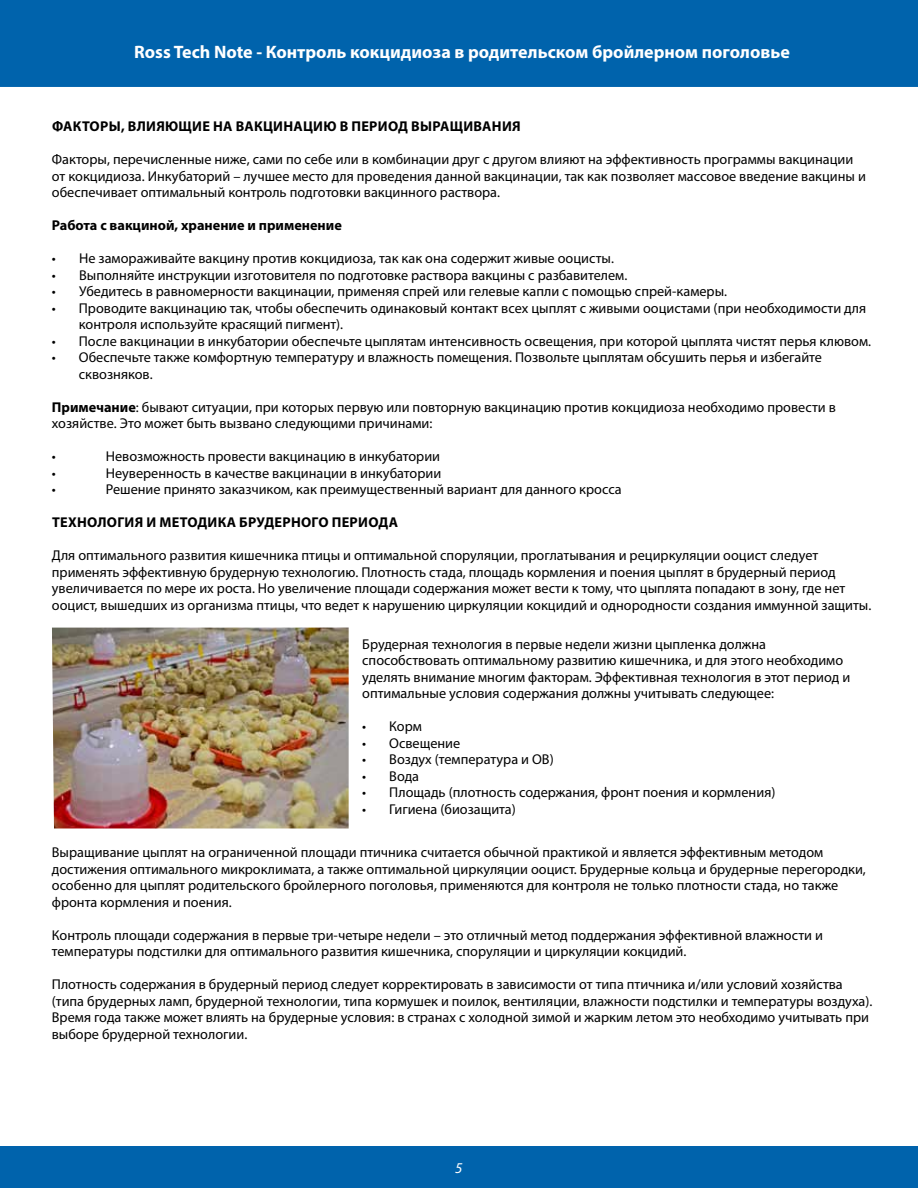
<style>
.page{position:relative;width:918px;height:1188px;background:#fff}
.page>*{position:absolute;margin:0;border:0;box-sizing:border-box;transform-origin:0 0}
.t1{font:700 18px "Myriad Pro";color:#fff}
.t2{font:italic 15px "Myriad Pro";color:#fff}
.t3{font:14.25px/16.5px "Myriad Pro";color:#000}
.t4{font:700 14.25px "Myriad Pro";letter-spacing:.02em;color:#000}
.t5{font:700 14.25px "Myriad Pro";color:#000}
.s1{font-weight:700}
</style>
<div class="page">
<div style="left:0;top:1146px;width:918px;height:42px;background:#0063ac"></div>
<div style="left:0;top:0;width:918px;height:87px;background:#0063ac"></div>
<img style="left:52px;top:628px;width:297px;height:200px">
<p class="t1" style="left:134px;top:40px;width:657px">Ross Tech Note - Контроль кокцидиоза в родительском бройлерном поголовье</p>
<p class="t4" style="left:52px;top:117px;width:470px">ФАКТОРЫ, ВЛИЯЮЩИЕ НА ВАКЦИНАЦИЮ В ПЕРИОД ВЫРАЩИВАНИЯ</p>
<p class="t3" style="left:52px;top:151px;width:816px">Факторы, перечисленные ниже, сами по себе или в комбинации друг с другом влияют на эффективность программы вакцинации от кокцидиоза. Инкубаторий – лучшее место для проведения данной вакцинации, так как позволяет массовое введение вакцины и обеспечивает оптимальный контроль подготовки вакцинного раствора.</p>
<p class="t5" style="left:52px;top:216px;width:292px">Работа с вакциной, хранение и применение</p>
<p class="t3" style="left:52px;top:250px;width:564px">• Не замораживайте вакцину против кокцидиоза, так как она содержит живые ооцисты.</p>
<p class="t3" style="left:52px;top:266px;width:577px">• Выполняйте инструкции изготовителя по подготовке раствора вакцины с разбавителем.</p>
<p class="t3" style="left:52px;top:283px;width:677px">• Убедитесь в равномерности вакцинации, применяя спрей или гелевые капли с помощью спрей-камеры.</p>
<p class="t3" style="left:79px;top:299px;width:789px;text-indent:-27px">• Проводите вакцинацию так, чтобы обеспечить одинаковый контакт всех цыплят с живыми ооцистами (при необходимости для контроля используйте красящий пигмент).</p>
<p class="t3" style="left:52px;top:332px;width:821px">• После вакцинации в инкубатории обеспечьте цыплятам интенсивность освещения, при которой цыплята чистят перья клювом.</p>
<p class="t3" style="left:79px;top:349px;width:745px;text-indent:-27px">• Обеспечьте также комфортную температуру и влажность помещения. Позвольте цыплятам обсушить перья и избегайте сквозняков.</p>
<p class="t3" style="left:52px;top:399px;width:785px"><span class="s1">Примечание</span>: бывают ситуации, при которых первую или повторную вакцинацию против кокцидиоза необходимо провести в хозяйстве. Это может быть вызвано следующими причинами:</p>
<p class="t3" style="left:52px;top:448px;width:6px">•</p>
<p class="t3" style="left:106px;top:448px;width:336px">Невозможность провести вакцинацию в инкубатории</p>
<p class="t3" style="left:52px;top:465px;width:6px">•</p>
<p class="t3" style="left:106px;top:465px;width:337px">Неуверенность в качестве вакцинации в инкубатории</p>
<p class="t3" style="left:52px;top:481px;width:6px">•</p>
<p class="t3" style="left:106px;top:481px;width:517px">Решение принято заказчиком, как преимущественный вариант для данного кросса</p>
<p class="t4" style="left:52px;top:513px;width:348px">ТЕХНОЛОГИЯ И МЕТОДИКА БРУДЕРНОГО ПЕРИОДА</p>
<p class="t3" style="left:52px;top:547px;width:821px">Для оптимального развития кишечника птицы и оптимальной споруляции, проглатывания и рециркуляции ооцист следует применять эффективную брудерную технологию. Плотность стада, площадь кормления и поения цыплят в брудерный период увеличивается по мере их роста. Но увеличение площади содержания может вести к тому, что цыплята попадают в зону, где нет ооцист, вышедших из организма птицы, что ведет к нарушению циркуляции кокцидий и однородности создания иммунной защиты.</p>
<p class="t3" style="left:362px;top:636px;width:489px">Брудерная технология в первые недели жизни цыпленка должна способствовать оптимальному развитию кишечника, и для этого необходимо уделять внимание многим факторам. Эффективная технология в этот период и оптимальные условия содержания должны учитывать следующее:</p>
<p class="t3" style="left:362px;top:718px;width:61px">• Корм</p>
<p class="t3" style="left:362px;top:735px;width:100px">• Освещение</p>
<p class="t3" style="left:362px;top:751px;width:193px">• Воздух (температура и ОВ)</p>
<p class="t3" style="left:362px;top:768px;width:58px">• Вода</p>
<p class="t3" style="left:362px;top:784px;width:415px">• Площадь (плотность содержания, фронт поения и кормления)</p>
<p class="t3" style="left:362px;top:801px;width:155px">• Гигиена (биозащита)</p>
<p class="t3" style="left:52px;top:844px;width:816px">Выращивание цыплят на ограниченной площади птичника считается обычной практикой и является эффективным методом достижения оптимального микроклимата, а также оптимальной циркуляции ооцист. Брудерные кольца и брудерные перегородки, особенно для цыплят родительского бройлерного поголовья, применяются для контроля не только плотности стада, но также фронта кормления и поения.</p>
<p class="t3" style="left:52px;top:927px;width:773px">Контроль площади содержания в первые три-четыре недели – это отличный метод поддержания эффективной влажности и температуры подстилки для оптимального развития кишечника, споруляции и циркуляции кокцидий.</p>
<p class="t3" style="left:52px;top:976px;width:822px">Плотность содержания в брудерный период следует корректировать в зависимости от типа птичника и/или условий хозяйства (типа брудерных ламп, брудерной технологии, типа кормушек и поилок, вентиляции, влажности подстилки и температуры воздуха).<br>Время года также может влиять на брудерные условия: в странах с холодной зимой и жарким летом это необходимо учитывать при выборе брудерной технологии.</p>
<p class="t2" style="left:455px;top:1158px;width:9px">5</p>
</div>
